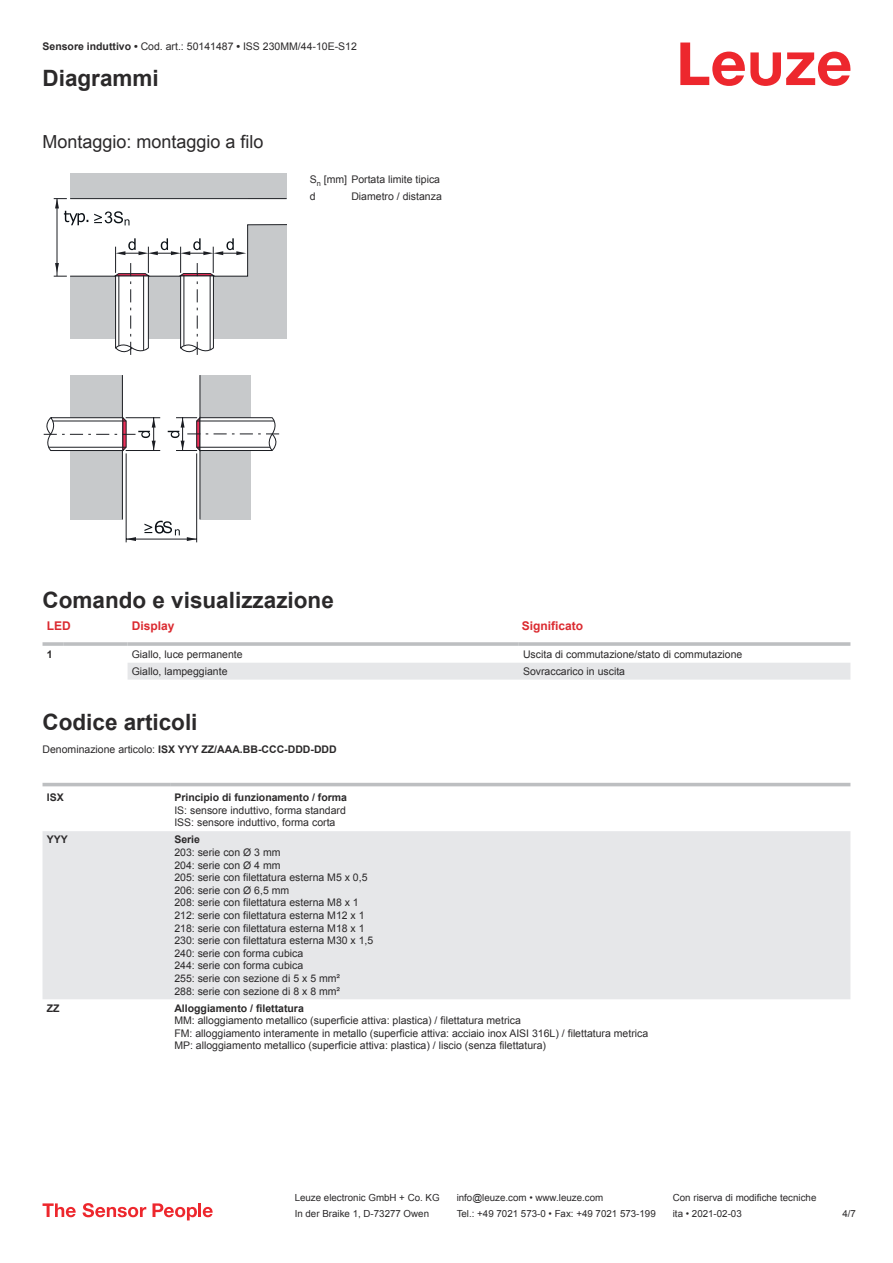
<style>
.page{position:relative;width:893px;height:1263px;background:#fff}
.page>*{position:absolute;margin:0;border:0;box-sizing:border-box;transform-origin:0 0}
.t1{font:700 22.5px "Arial";color:#2b292a}
.t2{font:18px "Arial";color:#2b292a}
.t3{font:700 12px "Arial";color:#db2a30}
.t4{font:10.5px/12.6px "Arial";color:#2b292a}
.t5{font:700 10.5px "Arial";color:#2b292a}
.t6{font:9.75px "Arial";color:#2b292a}
.s1{font-weight:700}
.s2{font-weight:400}
</style>
<div class="page">
<svg style="left:680px;top:43px;width:170px;height:43px"></svg>
<div style="left:128px;top:663px;width:722px;height:17px;background:#e6e7e9"></div>
<hr style="left:43px;top:642px;width:21px;height:4px;background:#c7c9cb">
<hr style="left:64px;top:642px;width:64px;height:4px;background:#c8cacc">
<hr style="left:128px;top:642px;width:391px;height:4px;background:#c7c9cb">
<hr style="left:519px;top:642px;width:331px;height:4px;background:#bdbfc1">
<div style="left:43px;top:782px;width:807px;height:5px;background:#ebecec"></div>
<div style="left:43px;top:831px;width:807px;height:168px;background:#e6e7e9"></div>
<hr style="left:43px;top:783px;width:127px;height:3px;background:#bdbfc1">
<hr style="left:170px;top:783px;width:680px;height:3px;background:#bdbfc1">
<svg style="left:43px;top:1203px;width:33px;height:14px"></svg>
<svg style="left:83px;top:1203px;width:63px;height:14px"></svg>
<svg style="left:153px;top:1203px;width:44px;height:17px"></svg>
<hr style="left:198px;top:1203px;width:3px;height:14px;background:#ed272d">
<svg style="left:203px;top:1207px;width:10px;height:10px"></svg>
<div style="left:70px;top:173px;width:216px;height:165px;background:#c7c9cb"></div>
<div style="left:200px;top:375px;width:50px;height:144px;background:#c7c9cb"></div>
<hr style="left:200px;top:375px;width:1px;height:144px;background:#1c1e23">
<div style="left:70px;top:375px;width:52px;height:144px;background:#c7c9cb"></div>
<hr style="left:122px;top:375px;width:1px;height:144px;background:#1c1e23">
<svg style="left:168px;top:417px;width:112px;height:35px"></svg>
<hr style="left:126px;top:453px;width:1px;height:89px;background:#1c1e23">
<hr style="left:196px;top:453px;width:1px;height:89px;background:#1c1e23">
<hr style="left:126px;top:539px;width:71px;height:1px;background:#1c1e23">
<svg style="left:187px;top:537px;width:10px;height:4px"></svg>
<svg style="left:126px;top:537px;width:10px;height:4px"></svg>
<hr style="left:126px;top:417px;width:34px;height:1px;background:#1c1e23">
<hr style="left:126px;top:450px;width:34px;height:1px;background:#1c1e23">
<svg style="left:43px;top:416px;width:113px;height:35px"></svg>
<svg style="left:144px;top:521px;width:36px;height:14px"></svg>
<svg style="left:54px;top:198px;width:233px;height:157px"></svg>
<p class="t4" style="left:43px;top:41px;width:316px"><span class="s1">Sensore induttivo •</span> Cod. art.: 50141487 <span class="s1">•</span> ISS 230MM/44-10E-S12</p>
<h1 class="t1" style="left:43px;top:69px;width:118px">Diagrammi</h1>
<h2 class="t2" style="left:43px;top:135px;width:223px">Montaggio: montaggio a filo</h2>
<p class="t4" style="left:310px;top:172px;width:132px;line-height:17px">S<sub>n</sub> [mm] Portata limite tipica d</p>
<p class="t4" style="left:351px;top:191px;width:92px">Diametro / distanza</p>
<h1 class="t1" style="left:43px;top:591px;width:293px">Comando e visualizzazione</h1>
<p class="t3" style="left:47px;top:621px;width:25px">LED</p>
<p class="t3" style="left:132px;top:621px;width:44px">Display</p>
<p class="t3" style="left:522px;top:621px;width:63px">Significato</p>
<p class="t5" style="left:47px;top:650px;width:7px">1</p>
<p class="t4" style="left:132px;top:649px;width:112px">Giallo, luce permanente</p>
<p class="t4" style="left:523px;top:649px;width:221px">Uscita di commutazione/stato di commutazione</p>
<p class="t4" style="left:132px;top:666px;width:97px">Giallo, lampeggiante</p>
<p class="t4" style="left:523px;top:666px;width:104px">Sovraccarico in uscita</p>
<h1 class="t1" style="left:43px;top:713px;width:157px">Codice articoli</h1>
<p class="t5" style="left:43px;top:745px;width:296px"><span class="s2">Denominazione articolo:</span> ISX YYY ZZ/AAA.BB-CCC-DDD-DDD</p>
<p class="t5" style="left:47px;top:793px;width:18px">ISX</p>
<p class="t5" style="left:174px;top:793px;width:174px">Principio di funzionamento / forma</p>
<p class="t4" style="left:174px;top:805px;width:173px">IS: sensore induttivo, forma standard<br>ISS: sensore induttivo, forma corta</p>
<p class="t5" style="left:47px;top:835px;width:23px">YYY</p>
<p class="t5" style="left:174px;top:835px;width:27px">Serie</p>
<p class="t4" style="left:174px;top:847px;width:201px">203: serie con Ø 3 mm<br>204: serie con Ø 4 mm<br>205: serie con filettatura esterna M5 x 0,5<br>206: serie con Ø 6,5 mm<br>208: serie con filettatura esterna M8 x 1<br>212: serie con filettatura esterna M12 x 1<br>218: serie con filettatura esterna M18 x 1<br>230: serie con filettatura esterna M30 x 1,5<br>240: serie con forma cubica<br>244: serie con forma cubica<br>255: serie con sezione di 5 x 5 mm²<br>288: serie con sezione di 8 x 8 mm²</p>
<p class="t5" style="left:47px;top:1003px;width:14px">ZZ</p>
<p class="t5" style="left:174px;top:1003px;width:131px">Alloggiamento / filettatura</p>
<p class="t4" style="left:174px;top:1015px;width:475px">MM: alloggiamento metallico (superficie attiva: plastica) / filettatura metrica<br>FM: alloggiamento interamente in metallo (superficie attiva: acciaio inox AISI 316L) / filettatura metrica<br>MP: alloggiamento metallico (superficie attiva: plastica) / liscio (senza filettatura)</p>
<p class="t6" style="left:295px;top:1194px;width:146px">Leuze electronic GmbH + Co. KG</p>
<p class="t6" style="left:457px;top:1194px;width:148px">info@leuze.com • www.leuze.com</p>
<p class="t6" style="left:673px;top:1194px;width:145px">Con riserva di modifiche tecniche</p>
<p class="t6" style="left:295px;top:1210px;width:136px">In der Braike 1, D-73277 Owen</p>
<p class="t6" style="left:457px;top:1210px;width:201px">Tel.: +49 7021 573-0 • Fax: +49 7021 573-199</p>
<p class="t6" style="left:673px;top:1210px;width:70px">ita • 2021-02-03</p>
<p class="t6" style="left:842px;top:1210px;width:15px">4 /7</p>
</div>
